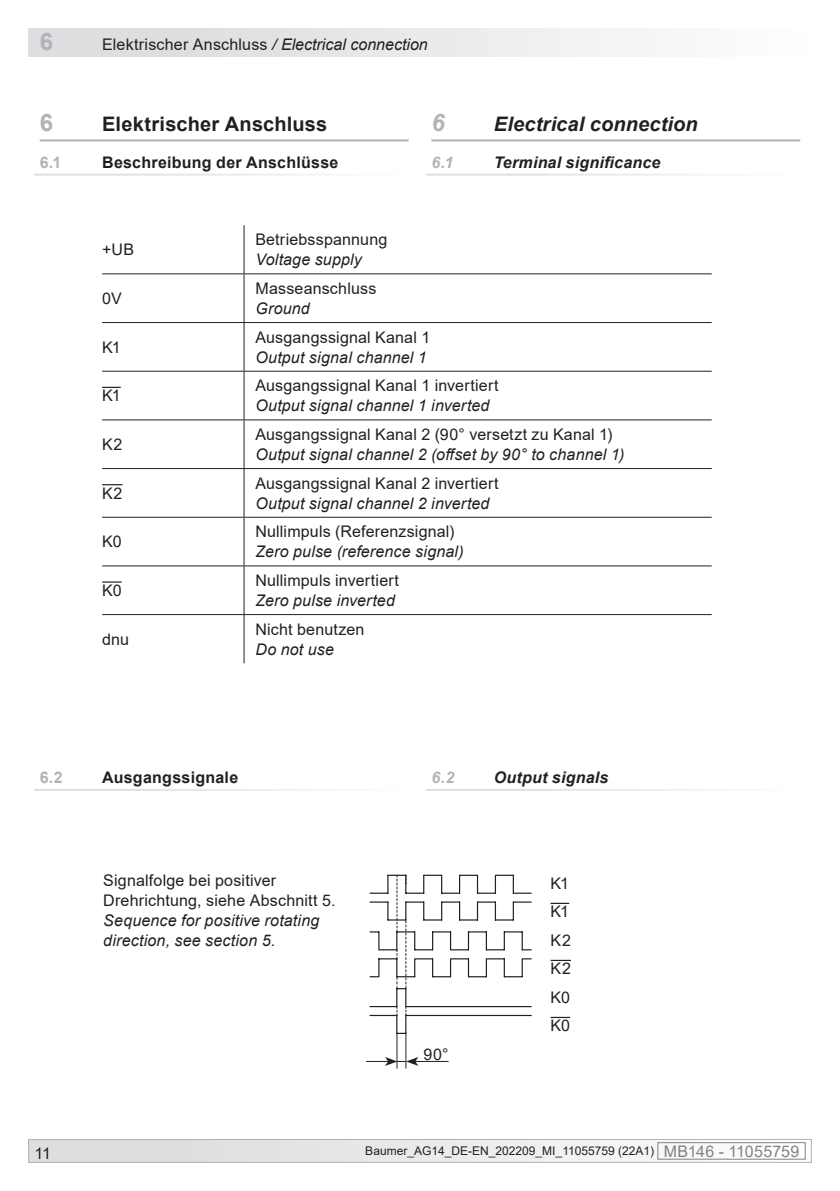
<style>
.page{position:relative;width:840px;height:1191px;background:#fff}
.page>*{position:absolute;margin:0;border:0;box-sizing:border-box;transform-origin:0 0}
.MB-Leiste_oben_links{font:700 24px "Arial";color:#b2b3b7}
.Kapitel_1_DE{font:700 24px "Arial";color:#b2b3b7}
.Kapitel_1_EN{font:italic 700 24px "Arial";color:#b2b3b7}
.Kapitel_1_DE-2{font:700 20px "Arial";letter-spacing:.01em;color:#231f20}
.Kapitel_1_EN-2{font:italic 700 20px "Arial";letter-spacing:.005em;color:#231f20}
.DE_links{font:16px/20px "Arial";letter-spacing:.01em;color:#231f20}
.EN_links{font:italic 16px/20px "Arial";letter-spacing:.01em;color:#231f20}
.MB-Leiste_oben_links-2{font:16px "Arial";letter-spacing:.01em;color:#231f20}
.Kapitel_1-1_DE{font:700 16px "Arial";letter-spacing:.015em;color:#231f20}
.Kapitel_1-1_EN{font:italic 700 16px "Arial";letter-spacing:.01em;color:#231f20}
.Kapitel_1-1_DE-2{font:700 16px "Arial";color:#b2b3b7}
.Kapitel_1-1_EN-2{font:italic 700 16px "Arial";color:#b2b3b7}
.t1{font:12px "Arial";color:#231f20}
.s1{font-style:italic}
.s2{font-size:16px;color:#808285}
</style>
<div class="page">
<div style="left:29px;top:1139px;width:781px;height:23px;background:linear-gradient(to right,#dbdcdf,#f5f5f5)"></div>
<div style="left:657px;top:1142px;width:148px;height:17px;border:1px solid #808285"></div>
<div style="left:28px;top:1139px;width:783px;height:23px;border:1px solid #b2b3b7"></div>
<div style="left:28px;top:28px;width:783px;height:29px;background:linear-gradient(to right,#d8d9db,#fdfdfd)"></div>
<hr style="left:40px;top:139px;width:368px;height:2px;background:#b2b3b7">
<hr style="left:431px;top:139px;width:368px;height:2px;background:#b2b3b7">
<hr style="left:243px;top:225px;width:1px;height:48px;background:#231f20">
<hr style="left:102px;top:273px;width:142px;height:1px;background:#231f20">
<hr style="left:244px;top:273px;width:467px;height:1px;background:#231f20">
<hr style="left:243px;top:274px;width:1px;height:48px;background:#231f20">
<hr style="left:102px;top:322px;width:142px;height:1px;background:#231f20">
<hr style="left:244px;top:322px;width:467px;height:1px;background:#231f20">
<hr style="left:243px;top:323px;width:1px;height:48px;background:#231f20">
<hr style="left:102px;top:371px;width:142px;height:1px;background:#231f20">
<hr style="left:244px;top:371px;width:467px;height:1px;background:#231f20">
<hr style="left:243px;top:371px;width:1px;height:48px;background:#231f20">
<hr style="left:102px;top:419px;width:142px;height:1px;background:#231f20">
<hr style="left:244px;top:419px;width:467px;height:1px;background:#231f20">
<hr style="left:243px;top:420px;width:1px;height:48px;background:#231f20">
<hr style="left:102px;top:468px;width:142px;height:1px;background:#231f20">
<hr style="left:244px;top:468px;width:467px;height:1px;background:#231f20">
<hr style="left:243px;top:469px;width:1px;height:48px;background:#231f20">
<hr style="left:102px;top:517px;width:142px;height:1px;background:#231f20">
<hr style="left:244px;top:517px;width:467px;height:1px;background:#231f20">
<hr style="left:243px;top:517px;width:1px;height:48px;background:#231f20">
<hr style="left:102px;top:565px;width:142px;height:1px;background:#231f20">
<hr style="left:244px;top:565px;width:467px;height:1px;background:#231f20">
<hr style="left:243px;top:566px;width:1px;height:48px;background:#231f20">
<hr style="left:102px;top:614px;width:142px;height:1px;background:#231f20">
<hr style="left:244px;top:614px;width:467px;height:1px;background:#231f20">
<hr style="left:243px;top:615px;width:1px;height:48px;background:#231f20">
<svg style="left:102px;top:387px;width:19px;height:1px"></svg>
<svg style="left:102px;top:484px;width:20px;height:1px"></svg>
<svg style="left:102px;top:581px;width:20px;height:1px"></svg>
<svg style="left:550px;top:902px;width:19px;height:2px"></svg>
<hr style="left:550px;top:959px;width:20px;height:2px;background:#231f20">
<svg style="left:550px;top:1016px;width:19px;height:2px"></svg>
<hr style="left:415px;top:1061px;width:33px;height:1px;background:#231f20">
<svg style="left:366px;top:1057px;width:52px;height:9px"></svg>
<hr style="left:405px;top:1033px;width:1px;height:35px;background:#231f20">
<svg style="left:369px;top:874px;width:162px;height:160px"></svg>
<hr style="left:396px;top:1033px;width:1px;height:35px;background:#231f20">
<p class="MB-Leiste_oben_links" style="left:40px;top:24px;width:15px">6</p>
<p class="MB-Leiste_oben_links-2" style="left:102px;top:33px;width:327px">Elektrischer Anschluss <span class="s1">/ Electrical connection</span></p>
<p class="Kapitel_1_DE" style="left:40px;top:106px;width:15px">6</p>
<p class="Kapitel_1_DE-2" style="left:102px;top:110px;width:226px">Elektrischer Anschluss</p>
<p class="Kapitel_1-1_DE-2" style="left:40px;top:151px;width:23px">6.1</p>
<p class="Kapitel_1-1_DE" style="left:102px;top:151px;width:238px">Beschreibung der Anschlüsse</p>
<p class="DE_links" style="left:102px;top:240px;width:34px">+UB</p>
<p class="DE_links" style="left:102px;top:288px;width:21px">0V</p>
<p class="DE_links" style="left:255px;top:230px;width:133px">Betriebsspannung</p>
<p class="EN_links" style="left:255px;top:250px;width:108px">Voltage supply</p>
<p class="DE_links" style="left:255px;top:278px;width:122px">Masseanschluss</p>
<p class="EN_links" style="left:255px;top:299px;width:56px">Ground</p>
<p class="Kapitel_1_EN" style="left:431px;top:106px;width:15px">6</p>
<p class="Kapitel_1_EN-2" style="left:493px;top:110px;width:205px">Electrical connection</p>
<p class="Kapitel_1-1_EN-2" style="left:431px;top:152px;width:24px">6.1</p>
<p class="Kapitel_1-1_EN" style="left:493px;top:152px;width:168px">Terminal significance</p>
<p class="DE_links" style="left:102px;top:337px;width:20px">K1</p>
<p class="DE_links" style="left:102px;top:386px;width:20px">K1</p>
<p class="DE_links" style="left:102px;top:434px;width:22px">K2</p>
<p class="DE_links" style="left:102px;top:483px;width:22px">K2</p>
<p class="DE_links" style="left:102px;top:531px;width:21px">K0</p>
<p class="DE_links" style="left:102px;top:580px;width:21px">K0</p>
<p class="DE_links" style="left:102px;top:629px;width:28px">dnu</p>
<p class="DE_links" style="left:255px;top:327px;width:176px">Ausgangssignal Kanal 1</p>
<p class="EN_links" style="left:255px;top:347px;width:173px">Output signal channel 1</p>
<p class="DE_links" style="left:255px;top:376px;width:244px">Ausgangssignal Kanal 1 invertiert</p>
<p class="EN_links" style="left:255px;top:396px;width:235px">Output signal channel 1 inverted</p>
<p class="DE_links" style="left:255px;top:424px;width:358px">Ausgangssignal Kanal 2 (90° versetzt zu Kanal 1)</p>
<p class="EN_links" style="left:255px;top:445px;width:370px">Output signal channel 2 (offset by 90° to channel 1)</p>
<p class="DE_links" style="left:255px;top:473px;width:244px">Ausgangssignal Kanal 2 invertiert</p>
<p class="EN_links" style="left:255px;top:493px;width:235px">Output signal channel 2 inverted</p>
<p class="DE_links" style="left:255px;top:521px;width:201px">Nullimpuls (Referenzsignal)</p>
<p class="EN_links" style="left:255px;top:542px;width:210px">Zero pulse (reference signal)</p>
<p class="DE_links" style="left:255px;top:570px;width:145px">Nullimpuls invertiert</p>
<p class="EN_links" style="left:255px;top:590px;width:141px">Zero pulse inverted</p>
<p class="DE_links" style="left:255px;top:619px;width:110px">Nicht benutzen</p>
<p class="EN_links" style="left:255px;top:639px;width:80px">Do not use</p>
<p class="Kapitel_1-1_DE-2" style="left:40px;top:766px;width:25px">6.2</p>
<p class="Kapitel_1-1_DE" style="left:102px;top:766px;width:138px">Ausgangssignale</p>
<p class="Kapitel_1-1_EN-2" style="left:431px;top:767px;width:25px">6.2</p>
<p class="Kapitel_1-1_EN" style="left:493px;top:767px;width:116px">Output signals</p>
<p class="DE_links" style="left:103px;top:870px;width:234px">Signalfolge bei positiver<br>Drehrichtung, siehe Abschnitt 5.</p>
<p class="EN_links" style="left:103px;top:911px;width:217px">Sequence for positive rotating direction, see section 5.</p>
<p class="DE_links" style="left:423px;top:1044px;width:27px">90°</p>
<p class="DE_links" style="left:550px;top:873px;width:20px">K1</p>
<p class="DE_links" style="left:550px;top:901px;width:20px">K1</p>
<p class="DE_links" style="left:550px;top:930px;width:22px">K2</p>
<p class="DE_links" style="left:550px;top:958px;width:22px">K2</p>
<p class="DE_links" style="left:550px;top:987px;width:21px">K0</p>
<p class="DE_links" style="left:550px;top:1015px;width:21px">K0</p>
<p class="DE_links" style="left:35px;top:1143px;width:18px">11</p>
<p class="t1" style="left:365px;top:1143px;width:435px">Baumer_AG14_DE-EN_202209_MI_11055759 (22A1) <span class="s2">MB146 - 11055759</span></p>
</div>
